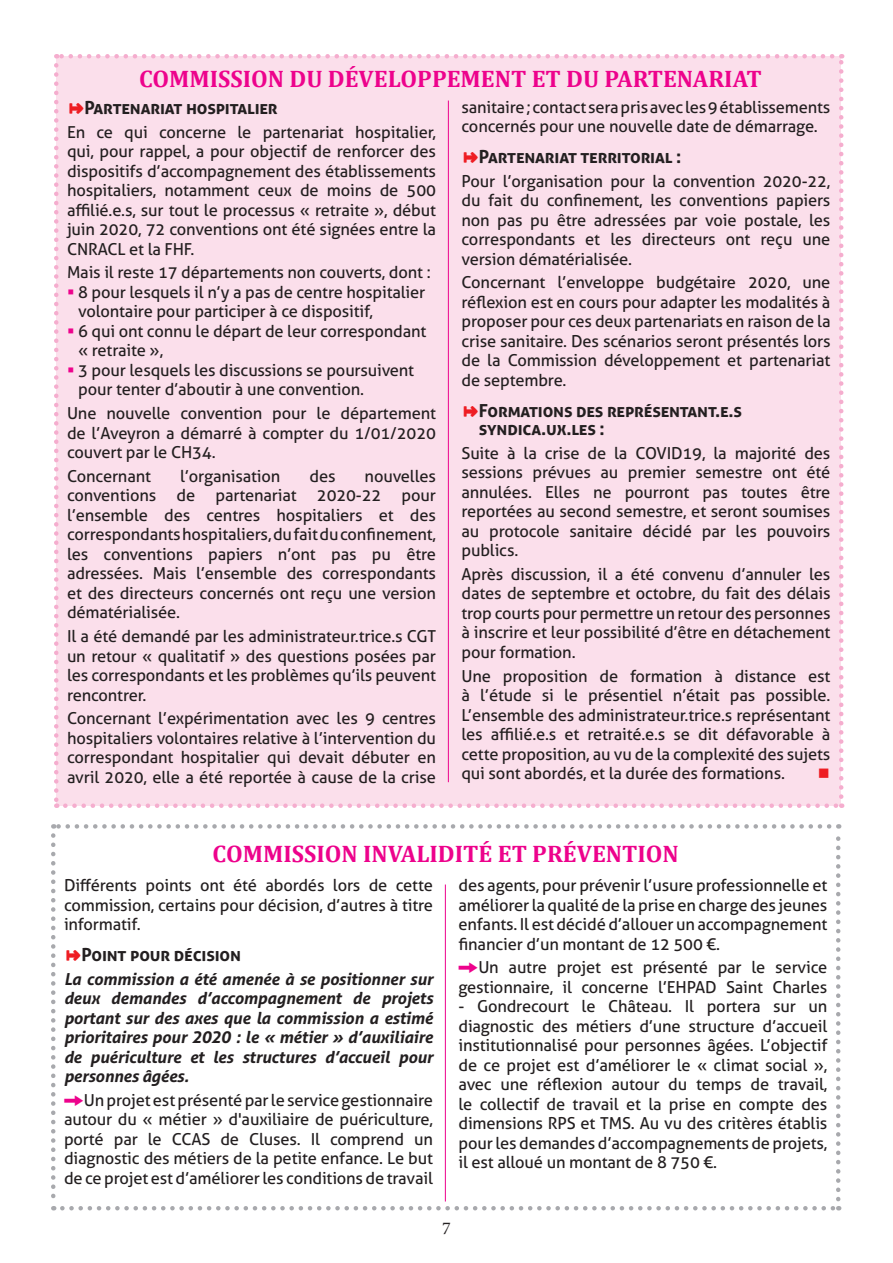
<style>
.page{position:relative;width:893px;height:1263px;background:#fff}
.page>*{position:absolute;margin:0;border:0;box-sizing:border-box;transform-origin:0 0}
.titre{font:700 24px "Cambria";color:#ed028c}
.intertitre{font:700 18px/18px "Aller";letter-spacing:-.01em;color:#231f20}
.t1{font:18px "Minion Pro";color:#231f20}
.txt_courant{font:16.5px/19.5px "Aller";letter-spacing:-.01em;color:#231f20;text-align:justify}
.txt_courant-2{font:italic 700 16.5px/19.5px "Aller";letter-spacing:-.01em;color:#231f20;text-align:justify}
.s1{font-family:"Follow The Arrow";font-weight:400;color:#ee1d23}
.s2{color:#ed028c}
.s3{font-family:"Follow The Arrow";color:#ed028c}
</style>
<div class="page">
<div style="left:56px;top:56px;width:785px;height:750px;background:#fbdfeb"></div>
<svg style="left:54px;top:65px;width:4px;height:743px"></svg>
<svg style="left:65px;top:803px;width:777px;height:5px"></svg>
<svg style="left:839px;top:54px;width:4px;height:743px"></svg>
<svg style="left:56px;top:54px;width:776px;height:5px"></svg>
<hr style="left:448px;top:101px;width:1px;height:681px;background:#ed028c">
<svg style="left:51px;top:835px;width:5px;height:375px"></svg>
<svg style="left:62px;top:1206px;width:777px;height:4px"></svg>
<svg style="left:836px;top:824px;width:4px;height:375px"></svg>
<svg style="left:53px;top:824px;width:776px;height:5px"></svg>
<hr style="left:445px;top:884px;width:1px;height:317px;background:#ed028c">
<p class="titre" style="left:139px;top:61px;width:624px">COMMISSION DU DÉVELOPPEMENT ET DU PARTENARIAT</p>
<p class="intertitre" style="left:67px;top:98px;width:212px"><span class="s1">U</span>Partenariat hospitalier</p>
<p class="txt_courant" style="left:67px;top:122px;width:370px">En ce qui concerne le partenariat hospitalier, qui, pour rappel, a pour objectif de renforcer des dispositifs d’accompagnement des établissements hospitaliers, notamment ceux de moins de 500 affilié.e.s, sur tout le processus « retraite », début juin 2020, 72 conventions ont été signées entre la CNRACL et la FHF.</p>
<p class="txt_courant" style="left:67px;top:263px;width:365px">Mais il reste 17 départements non couverts, dont :</p>
<p class="txt_courant" style="left:78px;top:282px;width:349px;text-indent:-11px"><span class="s2">▪</span> 8 pour lesquels il n’y a pas de centre hospitalier volontaire pour participer à ce dispositif,</p>
<p class="txt_courant" style="left:78px;top:321px;width:350px;text-indent:-11px"><span class="s2">▪</span> 6 qui ont connu le départ de leur correspondant « retraite »,</p>
<p class="txt_courant" style="left:78px;top:360px;width:338px;text-indent:-11px"><span class="s2">▪</span> 3 pour lesquels les discussions se poursuivent pour tenter d’aboutir à une convention.</p>
<p class="txt_courant" style="left:67px;top:403px;width:370px">Une nouvelle convention pour le département de l’Aveyron a démarré à compter du 1/01/2020 couvert par le CH34.</p>
<p class="txt_courant" style="left:67px;top:466px;width:85px">Concernant</p>
<p class="txt_courant" style="left:180px;top:466px;width:102px">l’organisation</p>
<p class="txt_courant" style="left:310px;top:466px;width:28px">des</p>
<p class="txt_courant" style="left:67px;top:466px;width:370px;text-indent:298px">nouvelles conventions de partenariat 2020-22 pour l’ensemble des centres hospitaliers et des correspondants hospitaliers, du fait du confinement, les conventions papiers n’ont pas pu être adressées. Mais l’ensemble des correspondants et des directeurs concernés ont reçu une version dématérialisée.</p>
<p class="txt_courant" style="left:67px;top:626px;width:370px">Il a été demandé par les administrateur.trice.s CGT un retour « qualitatif » des questions posées par les correspondants et les problèmes qu’ils peuvent rencontrer.</p>
<p class="txt_courant" style="left:67px;top:709px;width:370px">Concernant l’expérimentation avec les 9 centres hospitaliers volontaires relative à l’intervention du correspondant hospitalier qui devait débuter en avril 2020, elle a été reportée à cause de la crise</p>
<p class="txt_courant" style="left:461px;top:97px;width:370px">sanitaire ; contact sera pris avec les 9 établissements concernés pour une nouvelle date de démarrage.</p>
<p class="intertitre" style="left:461px;top:147px;width:221px"><span class="s1">U</span>Partenariat territorial :</p>
<p class="txt_courant" style="left:461px;top:171px;width:370px">Pour l’organisation pour la convention 2020-22, du fait du confinement, les conventions papiers non pas pu être adressées par voie postale, les correspondants et les directeurs ont reçu une version dématérialisée.</p>
<p class="txt_courant" style="left:461px;top:273px;width:371px">Concernant l’enveloppe budgétaire 2020, une réflexion est en cours pour adapter les modalités à proposer pour ces deux partenariats en raison de la crise sanitaire. Des scénarios seront présentés lors de la Commission développement et partenariat de septembre.</p>
<p class="intertitre" style="left:479px;top:401px;width:265px;text-indent:-17px"><span class="s1">U</span>Formations des représentant.e.s syndica.ux.les :</p>
<p class="txt_courant" style="left:461px;top:443px;width:370px">Suite à la crise de la COVID19, la majorité des sessions prévues au premier semestre ont été annulées. Elles ne pourront pas toutes être reportées au second semestre, et seront soumises au protocole sanitaire décidé par les pouvoirs publics.</p>
<p class="txt_courant" style="left:461px;top:564px;width:370px">Après discussion, il a été convenu d’annuler les dates de septembre et octobre, du fait des délais trop courts pour permettre un retour des personnes à inscrire et leur possibilité d’être en détachement pour formation.</p>
<p class="txt_courant" style="left:461px;top:666px;width:370px">Une proposition de formation à distance est à l’étude si le présentiel n’était pas possible.<br>L’ensemble des administrateur.trice.s représentant les affilié.e.s et retraité.e.s se dit défavorable à cette proposition, au vu de la complexité des sujets qui sont abordés, et la durée des formations.</p>
<p class="titre" style="left:213px;top:837px;width:468px">COMMISSION INVALIDITÉ ET PRÉVENTION</p>
<p class="txt_courant" style="left:64px;top:875px;width:370px">Différents points ont été abordés lors de cette commission, certains pour décision, d’autres à titre informatif.</p>
<p class="intertitre" style="left:64px;top:945px;width:178px"><span class="s1">U</span>Point pour décision</p>
<p class="txt_courant-2" style="left:64px;top:969px;width:370px">La commission a été amenée à se positionner sur deux demandes d’accompagnement de projets portant sur des axes que la commission a estimé prioritaires pour 2020 : le « métier » d’auxiliaire de puériculture et les structures d’accueil pour personnes âgées.</p>
<p class="txt_courant" style="left:64px;top:1090px;width:370px"><span class="s3">T</span>Un projet est présenté par le service gestionnaire autour du « métier » d'auxiliaire de puériculture, porté par le CCAS de Cluses. Il comprend un diagnostic des métiers de la petite enfance. Le but de ce projet est d’améliorer les conditions de travail</p>
<p class="txt_courant" style="left:458px;top:875px;width:370px">des agents, pour prévenir l’usure professionnelle et améliorer la qualité de la prise en charge des jeunes enfants. Il est décidé d’allouer un accompagnement financier d’un montant de 12 500 €.</p>
<p class="txt_courant" style="left:458px;top:958px;width:370px"><span class="s3">T</span>Un autre projet est présenté par le service gestionnaire, il concerne l’EHPAD Saint Charles</p>
<p class="txt_courant" style="left:458px;top:997px;width:370px">- Gondrecourt le Château. Il portera sur un diagnostic des métiers d’une structure d’accueil institutionnalisé pour personnes âgées. L’objectif de ce projet est d’améliorer le « climat social », avec une réflexion autour du temps de travail, le collectif de travail et la prise en compte des dimensions RPS et TMS. Au vu des critères établis pour les demandes d’accompagnements de projets, il est alloué un montant de 8 750 €.</p>
<p class="t1" style="left:442px;top:1216px;width:10px">7</p>
</div>
